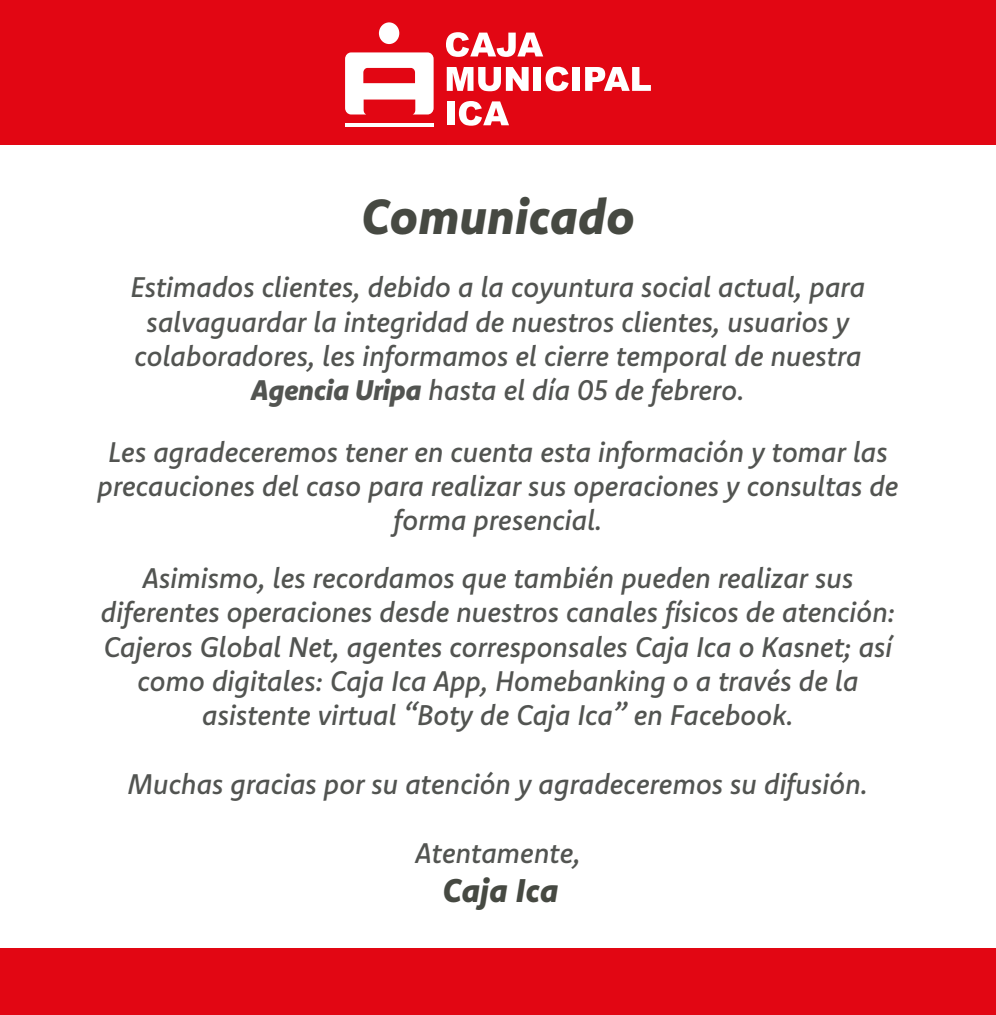
<style>
.page{position:relative;width:996px;height:1015px;background:#fff}
.page>*{position:absolute;margin:0;border:0;box-sizing:border-box;transform-origin:0 0}
.t1{font:italic 800 49.5px "Komet Pro";color:#464942}
.t2{font:italic 800 33px "Komet Pro";color:#464942}
.t3{font:italic 500 28.5px/34.2px "Komet Pro";letter-spacing:-.015em;color:#525451;text-align:center}
.s1{font-weight:800}
</style>
<div class="page">
<div style="left:0;top:0;width:995px;height:144px;background:#e20613"></div>
<div style="left:379px;top:22px;width:20px;height:22px;background:#fff;border-radius:50%"></div>
<hr style="left:345px;top:123px;width:88px;height:4px;background:#fff">
<svg style="left:345px;top:52px;width:88px;height:62px"></svg>
<svg style="left:446px;top:32px;width:97px;height:25px"></svg>
<div style="left:533px;top:67px;width:8px;height:24px;background:#fff"></div>
<svg style="left:585px;top:67px;width:65px;height:24px"></svg>
<svg style="left:458px;top:101px;width:51px;height:25px"></svg>
<div style="left:447px;top:101px;width:7px;height:24px;background:#fff"></div>
<svg style="left:446px;top:67px;width:82px;height:24px"></svg>
<div style="left:572px;top:67px;width:7px;height:24px;background:#fff"></div>
<svg style="left:545px;top:67px;width:23px;height:24px"></svg>
<div style="left:0;top:949px;width:995px;height:66px;background:#e20613"></div>
<h1 class="t1" style="left:361px;top:185px;width:275px">Comunicado</h1>
<p class="t3" style="left:130px;top:270px;width:736px">Estimados clientes, debido a la coyuntura social actual, para salvaguardar la integridad de nuestros clientes, usuarios y colaboradores, les informamos el cierre temporal de nuestra <span class="s1">Agencia Uripa</span> hasta el día 05 de febrero.</p>
<p class="t3" style="left:97px;top:434px;width:802px">Les agradeceremos tener en cuenta esta información y tomar las precauciones del caso para realizar sus operaciones y consultas de forma presencial.</p>
<p class="t3" style="left:101px;top:560px;width:795px">Asimismo, les recordamos que también pueden realizar sus diferentes operaciones desde nuestros canales físicos de atención:<br>Cajeros Global Net, agentes corresponsales Caja Ica o Kasnet; así como digitales: Caja Ica App, Homebanking o a través de la asistente virtual “Boty de Caja Ica” en Facebook.</p>
<p class="t3" style="left:128px;top:766px;width:741px">Muchas gracias por su atención y agradeceremos su difusión.</p>
<p class="t3" style="left:415px;top:835px;width:167px">Atentamente,</p>
<p class="t2" style="left:442px;top:869px;width:117px">Caja Ica</p>
</div>
